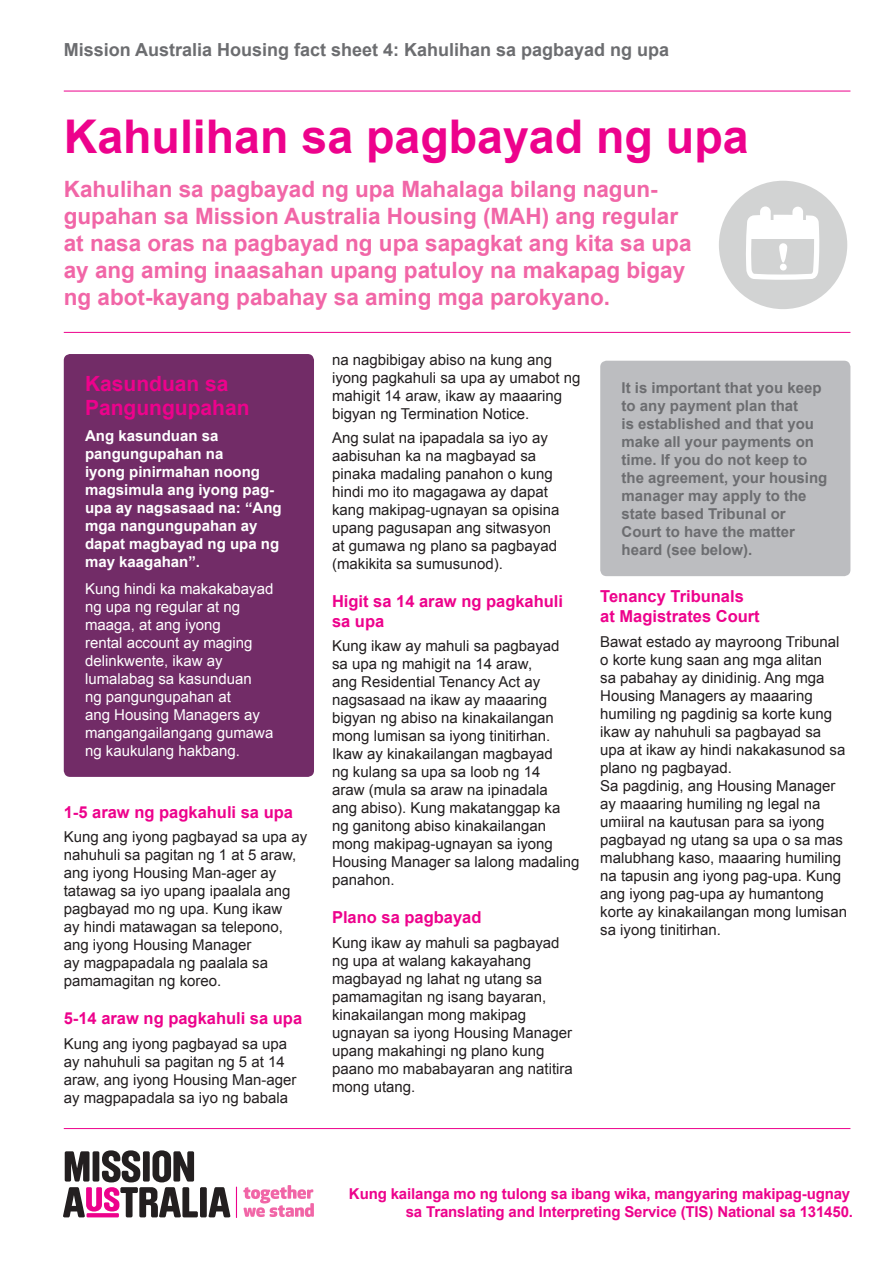
<style>
.page{position:relative;width:893px;height:1263px;background:#fff}
.page>*{position:absolute;margin:0;border:0;box-sizing:border-box;transform-origin:0 0}
.t1{font:700 46.5px "Arial";color:#ed028c}
.t2{font:700 22.5px/27px "Arial";color:#f166a7}
.t3{font:700 21px/24px "Arial";color:#ed028c}
.t4{font:700 18px "Arial";color:#6c6d70}
.t5{font:700 16.5px/19.8px "Arial";color:#ed028c}
.t6{font:15px/18px "Arial";color:#231f20}
.t7{font:700 15px/18px "Arial";color:#6c6d70}
.t8{font:15px/18px "Arial";color:#fff}
.t9{font:700 15px/18px "Arial";color:#fff}
.t10{font:700 15px/18px "Arial";letter-spacing:-.01em;color:#ed028c;text-align:right}
</style>
<div class="page">
<div style="left:64px;top:354px;width:250px;height:423px;background:#722c67;border-radius:6px"></div>
<div style="left:600px;top:361px;width:250px;height:215px;background:#bcbdc0;border-radius:6px"></div>
<svg style="left:63px;top:1150px;width:135px;height:67px"></svg>
<div style="left:200px;top:1187px;width:7px;height:30px;background:#231f20;border-radius:2px"></div>
<svg style="left:209px;top:1187px;width:21px;height:30px"></svg>
<svg style="left:87px;top:1213px;width:32px;height:4px"></svg>
<svg style="left:243px;top:1185px;width:71px;height:32px"></svg>
<hr style="left:236px;top:1186px;width:1px;height:32px;background:#ed028c">
<hr style="left:64px;top:1128px;width:786px;height:1px;background:#ed028c">
<hr style="left:64px;top:91px;width:786px;height:1px;background:#ed028c">
<hr style="left:64px;top:332px;width:786px;height:1px;background:#ed028c">
<div style="left:719px;top:181px;width:128px;height:128px;background:#d2d3d3;border-radius:50%"></div>
<div style="left:760px;top:206px;width:11px;height:22px;background:#fff;border-radius:5px"></div>
<svg style="left:746px;top:215px;width:74px;height:65px"></svg>
<div style="left:792px;top:207px;width:11px;height:21px;background:#fff;border-radius:5px"></div>
<div style="left:749px;top:220px;width:67px;height:19px;background:#fff"></div>
<div style="left:780px;top:264px;width:7px;height:6px;background:#fff;border-radius:50%"></div>
<svg style="left:779px;top:243px;width:8px;height:20px"></svg>
<p class="t4" style="left:64px;top:37px;width:607px">Mission Australia Housing fact sheet 4: Kahulihan sa pagbayad ng upa</p>
<h1 class="t1" style="left:64px;top:106px;width:686px">Kahulihan sa pagbayad ng upa</h1>
<p class="t2" style="left:64px;top:176px;width:629px">Kahulihan sa pagbayad ng upa Mahalaga bilang nagun&shy;gupahan sa Mission Australia Housing (MAH) ang regular at nasa oras na pagbayad ng upa sapagkat ang kita sa upa ay ang aming inaasahan upang patuloy na makapag bigay ng abot-kayang pabahay sa aming mga parokyano.</p>
<h3 class="t3" style="left:85px;top:372px;width:166px">Kasunduan sa<br>Pangungupahan</h3>
<p class="t9" style="left:85px;top:427px;width:198px">Ang kasunduan sa pangungupahan na<br>iyong pinirmahan noong magsimula ang iyong pag&shy;upa ay nagsasaad na: “Ang mga nangungupahan ay dapat magbayad ng upa ng may kaagahan”.</p>
<p class="t8" style="left:85px;top:579px;width:190px">Kung hindi ka makakabayad ng upa ng regular at ng maaga, at ang iyong<br>rental account ay maging delinkwente, ikaw ay lumalabag sa kasunduan<br>ng pangungupahan at<br>ang Housing Managers ay mangangailangang gumawa ng kaukulang hakbang.</p>
<p class="t5" style="left:64px;top:803px;width:231px">1-5 araw ng pagkahuli sa upa</p>
<p class="t6" style="left:64px;top:828px;width:245px">Kung ang iyong pagbayad sa upa ay nahuhuli sa pagitan ng 1 at 5 araw, ang iyong Housing Man-ager ay tatawag sa iyo upang ipaalala ang pagbayad mo ng upa. Kung ikaw<br>ay hindi matawagan sa telepono, ang iyong Housing Manager<br>ay magpapadala ng paalala sa pamamagitan ng koreo.</p>
<p class="t5" style="left:64px;top:1009px;width:240px">5-14 araw ng pagkahuli sa upa</p>
<p class="t6" style="left:64px;top:1034px;width:234px">Kung ang iyong pagbayad sa upa ay nahuhuli sa pagitan ng 5 at 14 araw, ang iyong Housing Man-ager ay magpapadala sa iyo ng babala</p>
<p class="t6" style="left:332px;top:351px;width:250px">na nagbibigay abiso na kung ang iyong pagkahuli sa upa ay umabot ng mahigit 14 araw, ikaw ay maaaring bigyan ng Termination Notice.</p>
<p class="t6" style="left:332px;top:429px;width:229px">Ang sulat na ipapadala sa iyo ay aabisuhan ka na magbayad sa pinaka madaling panahon o kung hindi mo ito magagawa ay dapat kang makipag-ugnayan sa opisina upang pagusapan ang sitwasyon at gumawa ng plano sa pagbayad (makikita sa sumusunod).</p>
<p class="t5" style="left:332px;top:592px;width:233px">Higit sa 14 araw ng pagkahuli sa upa</p>
<p class="t6" style="left:332px;top:637px;width:249px">Kung ikaw ay mahuli sa pagbayad<br>sa upa ng mahigit na 14 araw,<br>ang Residential Tenancy Act ay nagsasaad na ikaw ay maaaring bigyan ng abiso na kinakailangan mong lumisan sa iyong tinitirhan.<br>Ikaw ay kinakailangan magbayad<br>ng kulang sa upa sa loob ng 14<br>araw (mula sa araw na ipinadala<br>ang abiso). Kung makatanggap ka ng ganitong abiso kinakailangan mong makipag-ugnayan sa iyong<br>Housing Manager sa lalong madaling panahon.</p>
<p class="t5" style="left:332px;top:908px;width:151px">Plano sa pagbayad</p>
<p class="t6" style="left:332px;top:933px;width:242px">Kung ikaw ay mahuli sa pagbayad ng upa at walang kakayahang magbayad ng lahat ng utang sa pamamagitan ng isang bayaran, kinakailangan mong makipag ugnayan sa iyong Housing Manager upang makahingi ng plano kung paano mo mababayaran ang natitira mong utang.</p>
<p class="t7" style="left:621px;top:379px;width:207px">It is important that you keep to any payment plan that<br>is established and that you make all your payments on time. If you do not keep to the agreement, your housing manager may apply to the state based Tribunal or<br>Court to have the matter heard (see below).</p>
<p class="t5" style="left:600px;top:587px;width:161px">Tenancy Tribunals at Magistrates Court</p>
<p class="t6" style="left:600px;top:632px;width:248px">Bawat estado ay mayroong Tribunal o korte kung saan ang mga alitan<br>sa pabahay ay dinidinig. Ang mga<br>Housing Managers ay maaaring humiling ng pagdinig sa korte kung ikaw ay nahuhuli sa pagbayad sa upa at ikaw ay hindi nakakasunod sa plano ng pagbayad.<br>Sa pagdinig, ang Housing Manager ay maaaring humiling ng legal na umiiral na kautusan para sa iyong pagbayad ng utang sa upa o sa mas malubhang kaso, maaaring humiling na tapusin ang iyong pag-upa. Kung ang iyong pag-upa ay humantong korte ay kinakailangan mong lumisan sa iyong tinitirhan.</p>
<p class="t10" style="left:349px;top:1185px;width:506px">Kung kailanga mo ng tulong sa ibang wika, mangyaring makipag-ugnay sa Translating and Interpreting Service (TIS) National sa 131450.</p>
</div>
